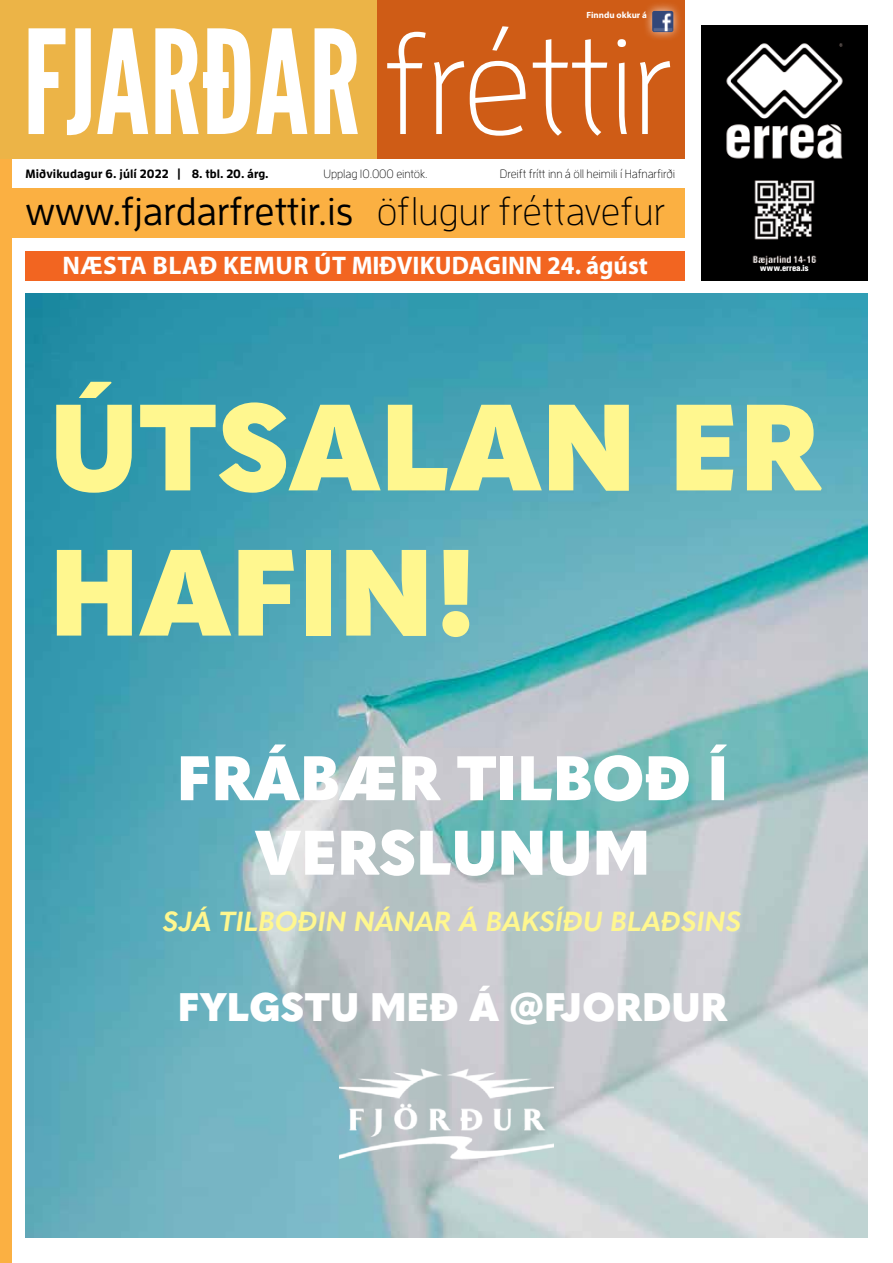
<style>
.page{position:relative;width:893px;height:1263px;background:#fff}
.page>*{position:absolute;margin:0;border:0;box-sizing:border-box;transform-origin:0 0}
.t1{font:900 120.9px/145.2px "Quasimoda";color:#fff78f}
.t2{font:900 62.1px/74.4px "Quasimoda";color:#fff;text-align:center}
.t3{font:900 39.3px "Quasimoda";color:#fff}
.t4{font:500 39px "Enzo OT";color:#000}
.t5{font:italic 700 27.3px "Quasimoda";color:#fff78f}
.t6{font:700 25.5px "Myriad Pro";color:#fff}
.t7{font:300 12px "Enzo OT";letter-spacing:-.01em;color:#000}
.t8{font:700 12px "Enzo OT";letter-spacing:.01em;color:#000}
.t9{font:700 9px "Myriad Pro";color:#fff}
.t10{font:900 condensed 7.65px "OPTI Akrogrotesk";color:#fff}
.s1{font-weight:300}
</style>
<div class="page">
<div style="left:0;top:0;width:11px;height:1263px;background:#fbb042"></div>
<div style="left:11px;top:189px;width:674px;height:49px;background:#fbb042"></div>
<div style="left:377px;top:0;width:308px;height:159px;background:#cf5c16"></div>
<div style="left:0;top:0;width:377px;height:159px;background:#ecb447"></div>
<svg style="left:29px;top:28px;width:62px;height:108px"></svg>
<svg style="left:97px;top:28px;width:51px;height:106px"></svg>
<svg style="left:155px;top:28px;width:95px;height:106px"></svg>
<svg style="left:256px;top:28px;width:51px;height:106px"></svg>
<svg style="left:315px;top:28px;width:43px;height:106px"></svg>
<svg style="left:387px;top:32px;width:39px;height:102px"></svg>
<svg style="left:434px;top:61px;width:30px;height:73px"></svg>
<svg style="left:470px;top:26px;width:56px;height:110px"></svg>
<svg style="left:533px;top:39px;width:74px;height:97px"></svg>
<svg style="left:617px;top:39px;width:10px;height:95px"></svg>
<svg style="left:640px;top:61px;width:30px;height:73px"></svg>
<div style="left:642px;top:1px;width:41px;height:41px;background:#fff;opacity:.75"></div>
<img style="left:652px;top:11px;width:21px;height:21px">
<img style="left:702px;top:26px;width:165px;height:254px">
<div style="left:25px;top:251px;width:660px;height:30px;background:#f26521"></div>
<img style="left:26px;top:293px;width:841px;height:944px">
<img style="left:340px;top:1066px;width:213px;height:99px">
<p class="t9" style="left:587px;top:9px;width:62px">Finndu okkur á</p>
<p class="t8" style="left:26px;top:166px;width:245px">Miðvikudagur 6. júlí 2022 | 8. tbl. 20. árg.</p>
<p class="t7" style="left:324px;top:166px;width:106px">Upplag 10.000 eintök.</p>
<p class="t7" style="left:500px;top:166px;width:177px">Dreift frítt inn á öll heimili í Hafnarfirði</p>
<h3 class="t4" style="left:26px;top:188px;width:641px">www.fjardarfrettir.is <span class="s1">öflugur fréttavefur</span></h3>
<h3 class="t6" style="left:63px;top:249px;width:587px">NÆSTA BLAÐ KEMUR ÚT MIÐVIKUDAGINN 24. ágúst</h3>
<p class="t10" style="left:760px;top:262px;width:50px">www.errea.is</p>
<h1 class="t1" style="left:49px;top:367px;width:773px">ÚTSALAN ER<br>HAFIN!</h1>
<h2 class="t2" style="left:177px;top:737px;width:553px">FRÁBÆR TILBOÐ Í<br>VERSLUNUM</h2>
<h3 class="t5" style="left:163px;top:900px;width:580px">SJÁ TILBOÐIN NÁNAR Á BAKSÍÐU BLAÐSINS</h3>
<h3 class="t3" style="left:178px;top:975px;width:551px">FYLGSTU MEÐ Á @FJORDUR</h3>
</div>
